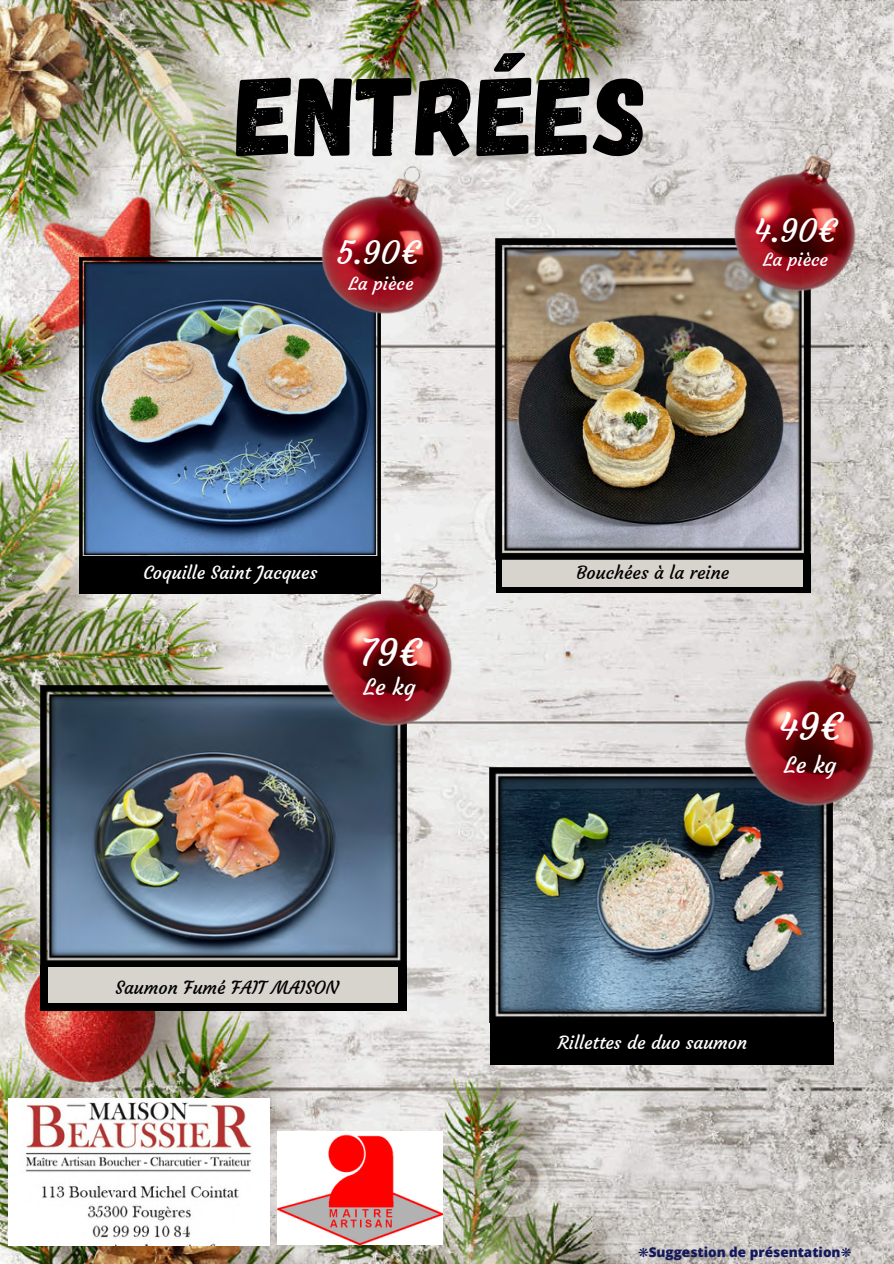
<style>
.page{position:relative;width:894px;height:1264px;background:#fff}
.page>*{position:absolute;margin:0;border:0;box-sizing:border-box;transform-origin:0 0}
.t1{font:112.5px "Gagalin";color:#000}
.t2{font:37.5px "Courgette";color:#fff}
.t3{font:31.95px "Courgette";color:#fff}
.t4{font:22.5px "Courgette";color:#fff}
.t5{font:18px "Courgette";color:#fff}
.t6{font:18px "Courgette";color:#000}
.t7{font:800 13.5px "Open Sans";color:#13185d}
.s1{font-family:"Free Serif";font-weight:400}
</style>
<div class="page">
<img style="left:0;top:0;width:893px;height:1263px">
<img style="left:9px;top:1098px;width:261px;height:146px">
<img style="left:277px;top:1131px;width:165px;height:113px">
<div style="left:489px;top:1022px;width:344px;height:43px;background:#000"></div>
<div style="left:40px;top:965px;width:366px;height:46px;background:#000"></div>
<div style="left:48px;top:943px;width:349px;height:60px;background:#d7d4cd"></div>
<img style="left:40px;top:686px;width:366px;height:280px">
<img style="left:80px;top:257px;width:300px;height:300px">
<img style="left:279px;top:529px;width:237px;height:237px">
<img style="left:284px;top:134px;width:211px;height:211px">
<div style="left:80px;top:557px;width:301px;height:37px;background:#000"></div>
<div style="left:495px;top:554px;width:315px;height:39px;background:#000"></div>
<div style="left:502px;top:535px;width:300px;height:51px;background:#d7d4cd"></div>
<img style="left:489px;top:767px;width:343px;height:255px">
<img style="left:700px;top:609px;width:193px;height:237px">
<img style="left:495px;top:238px;width:315px;height:322px">
<img style="left:697px;top:111px;width:196px;height:212px">
<h3 class="t1" style="left:237px;top:43px;width:412px">ENTRÉES</h3>
<p class="t3" style="left:336px;top:233px;width:85px">5.90€</p>
<p class="t5" style="left:348px;top:273px;width:66px">La pièce</p>
<h5 class="t3" style="left:754px;top:210px;width:84px">4.90€</h5>
<p class="t5" style="left:763px;top:248px;width:66px">La pièce</p>
<h2 class="t5" style="left:143px;top:561px;width:175px">Coquille Saint Jacques</h2>
<h4 class="t6" style="left:576px;top:561px;width:154px">Bouchées à la reine</h4>
<p class="t2" style="left:359px;top:629px;width:63px">79€</p>
<p class="t4" style="left:363px;top:673px;width:54px">Le kg</p>
<h5 class="t2" style="left:778px;top:703px;width:65px">49€</h5>
<p class="t4" style="left:784px;top:751px;width:54px">Le kg</p>
<h5 class="t6" style="left:115px;top:976px;width:224px">Saumon Fumé FAIT MAISON</h5>
<h4 class="t5" style="left:557px;top:1031px;width:191px">Rillettes de duo saumon</h4>
<p class="t7" style="left:638px;top:1242px;width:215px"><span class="s1">❋</span>Suggestion de présentation<span class="s1">❋</span></p>
</div>
